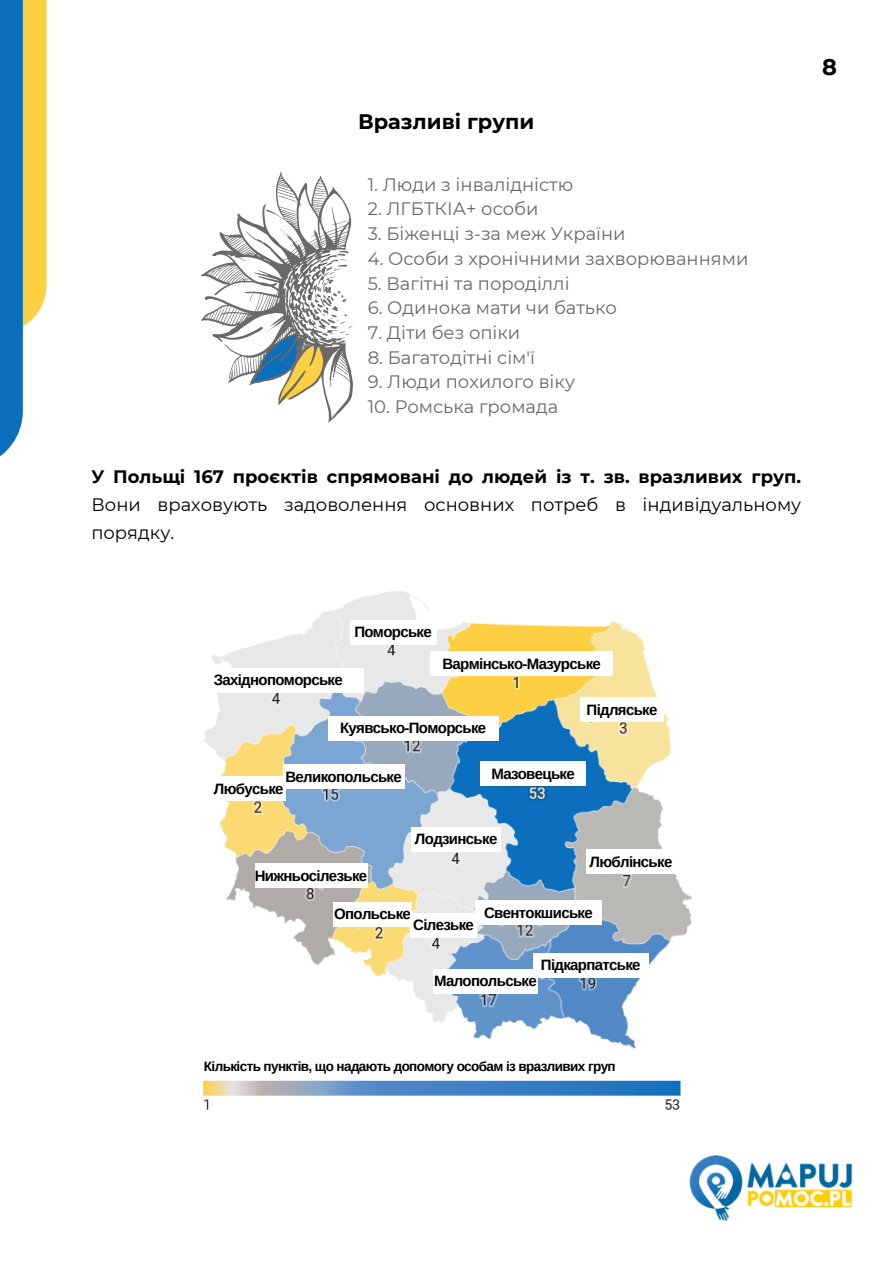
<style>
.page{position:relative;width:893px;height:1264px;background:#fff}
.page>*{position:absolute;margin:0;border:0;box-sizing:border-box;transform-origin:0 0}
.t1{font:700 22.5px "Montserrat";color:#000}
.t2{font:700 21px "Montserrat";color:#000}
.t3{font:18px "Montserrat";color:#6a6968}
.t4{font:18px/28px "Montserrat";color:#000;text-align:justify}
.t5{font:700 15px "Arimo";letter-spacing:-.045em;color:#000}
.t6{font:700 13.5px "Arimo";letter-spacing:-.045em;color:#000}
.s1{font-weight:700}
</style>
<div class="page">
<img style="left:689px;top:1155px;width:163px;height:65px">
<div style="left:0;top:0;width:47px;height:332px;background:#fcd042"></div>
<div style="left:0;top:0;width:23px;height:467px;background:#0c6fbd"></div>
<svg style="left:201px;top:172px;width:152px;height:250px"></svg>
<img style="left:203px;top:591px;width:489px;height:519px">
<div style="left:181px;top:1054px;width:457px;height:24px;background:#fff"></div>
<div style="left:350px;top:620px;width:86px;height:24px;background:#fff"></div>
<div style="left:430px;top:652px;width:183px;height:24px;background:#fff"></div>
<div style="left:433px;top:969px;width:104px;height:24px;background:#fff"></div>
<div style="left:255px;top:863px;width:113px;height:24px;background:#fff"></div>
<div style="left:333px;top:902px;width:78px;height:24px;background:#fff"></div>
<div style="left:410px;top:913px;width:67px;height:24px;background:#fff"></div>
<div style="left:475px;top:900px;width:126px;height:24px;background:#fff"></div>
<div style="left:193px;top:668px;width:170px;height:24px;background:#fff"></div>
<div style="left:328px;top:716px;width:170px;height:24px;background:#fff"></div>
<div style="left:411px;top:827px;width:90px;height:24px;background:#fff"></div>
<div style="left:480px;top:761px;width:106px;height:24px;background:#fff"></div>
<div style="left:212px;top:776px;width:73px;height:24px;background:#fff"></div>
<div style="left:586px;top:849px;width:89px;height:25px;background:#fff"></div>
<div style="left:533px;top:953px;width:115px;height:24px;background:#fff"></div>
<div style="left:283px;top:764px;width:121px;height:24px;background:#fff"></div>
<div style="left:580px;top:698px;width:84px;height:24px;background:#fff"></div>
<p class="t2" style="left:358px;top:108px;width:178px">Вразливі групи</p>
<p class="t3" style="left:368px;top:173px;width:207px">1. Люди з інвалідністю</p>
<p class="t3" style="left:368px;top:198px;width:172px">2. ЛГБТКІА+ особи</p>
<p class="t3" style="left:368px;top:222px;width:259px">3. Біженці з-за меж України</p>
<p class="t3" style="left:368px;top:247px;width:382px">4. Особи з хронічними захворюваннями</p>
<p class="t3" style="left:368px;top:272px;width:203px">5. Вагітні та породіллі</p>
<p class="t3" style="left:368px;top:297px;width:251px">6. Одинока мати чи батько</p>
<p class="t3" style="left:368px;top:321px;width:154px">7. Діти без опіки</p>
<p class="t3" style="left:368px;top:346px;width:169px">8. Багатодітні сім'ї</p>
<p class="t3" style="left:368px;top:371px;width:209px">9. Люди похилого віку</p>
<p class="t3" style="left:368px;top:396px;width:192px">10. Ромська громада</p>
<p class="t4" style="left:91px;top:462px;width:711px"><span class="s1">У Польщі 167 проєктів спрямовані до людей із т. зв. вразливих груп.<br></span>Вони враховують задоволення основних потреб в індивідуальному порядку.</p>
<p class="t1" style="left:822px;top:54px;width:16px">8</p>
<p class="t5" style="left:354px;top:623px;width:79px">Поморське</p>
<p class="t5" style="left:442px;top:655px;width:160px">Вармінсько-Мазурське</p>
<p class="t5" style="left:214px;top:671px;width:130px">Західнопоморське</p>
<p class="t5" style="left:340px;top:719px;width:148px">Куявсько-Поморське</p>
<p class="t5" style="left:285px;top:768px;width:118px">Великопольське</p>
<p class="t5" style="left:214px;top:780px;width:71px">Любуське</p>
<p class="t5" style="left:491px;top:765px;width:85px">Мазовецьке</p>
<p class="t5" style="left:586px;top:701px;width:72px">Підляське</p>
<p class="t5" style="left:415px;top:830px;width:84px">Лодзинське</p>
<p class="t5" style="left:589px;top:853px;width:84px">Люблінське</p>
<p class="t5" style="left:255px;top:867px;width:114px">Нижньосілезьке</p>
<p class="t5" style="left:334px;top:905px;width:78px">Опольське</p>
<p class="t5" style="left:413px;top:916px;width:62px">Сілезьке</p>
<p class="t5" style="left:484px;top:904px;width:110px">Свентокшиське</p>
<p class="t5" style="left:541px;top:956px;width:101px">Підкарпатське</p>
<p class="t5" style="left:434px;top:972px;width:104px">Малопольське</p>
<p class="t6" style="left:204px;top:1058px;width:413px">Кількість пунктів, що надають допомогу особам із вразливих груп</p>
</div>
